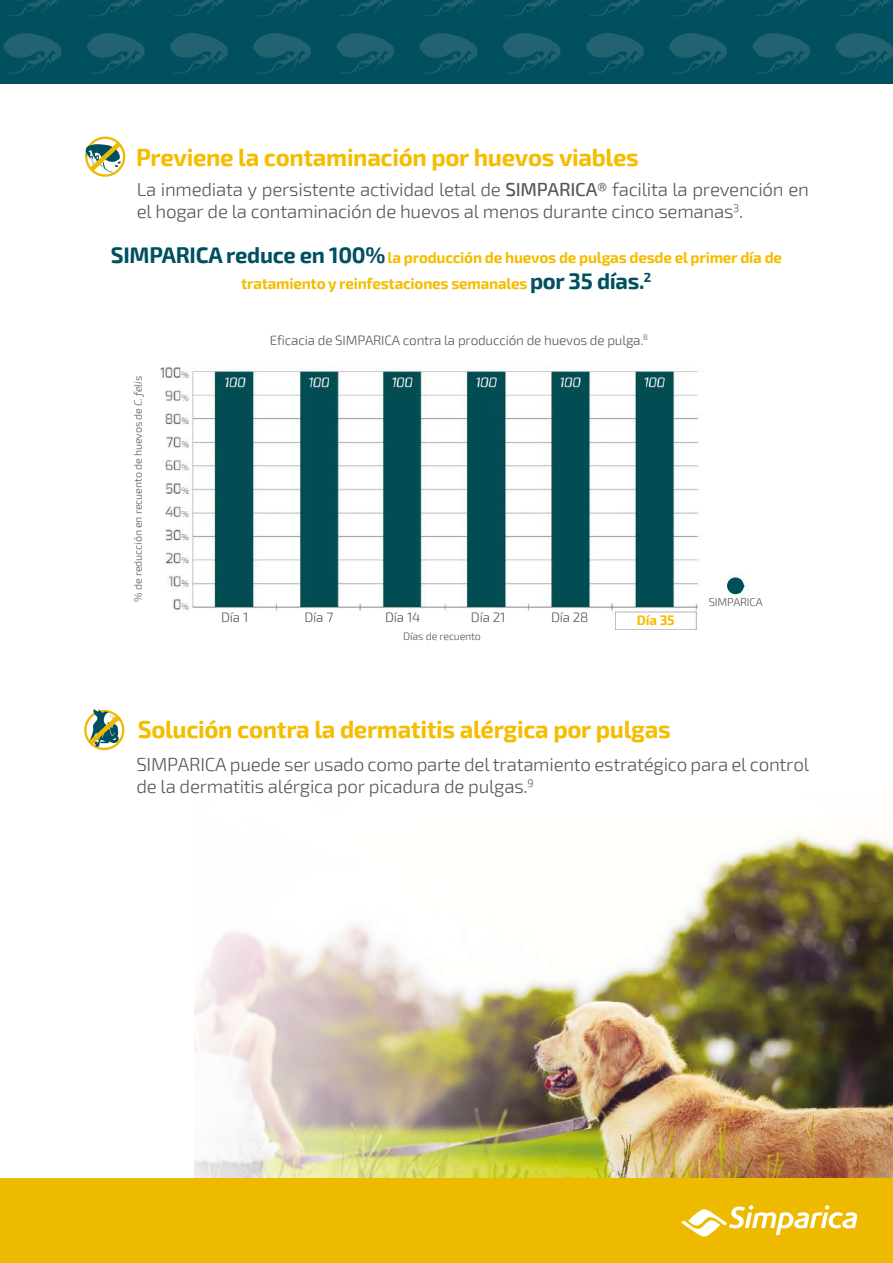
<style>
.page{position:relative;width:893px;height:1263px;background:#fff}
.page>*{position:absolute;margin:0;border:0;box-sizing:border-box;transform-origin:0 0}
.t1{font:700 24px "Exo 2";letter-spacing:-.015em;color:#f5bd00}
.t2{font:300 18.75px/22.5px "Exo 2";letter-spacing:-.015em;color:#575756}
.t3{font:700 15.3px/26.4px "Exo 2";letter-spacing:-.015em;color:#f5bd00;text-align:center}
.t4{font:300 13.5px "Exo 2";letter-spacing:-.015em;color:#575756}
.t5{font:700 13.5px "Exo 2";color:#f5bd00}
.t6{font:300 11.25px "Exo 2";letter-spacing:-.015em;color:#575756}
.t7{font:300 10.65px "Exo 2";letter-spacing:-.015em;color:#575756}
.s1{font-weight:500}
.s2{font-size:22.05px;color:#00505f}
.s3{font-style:italic}
</style>
<div class="page">
<img style="left:194px;top:832px;width:699px;height:345px">
<img style="left:161px;top:367px;width:588px;height:263px">
<div style="left:727px;top:577px;width:17px;height:17px;background:#004f56;border-radius:50%"></div>
<svg style="left:86px;top:136px;width:40px;height:41px"></svg>
<div style="left:0;top:0;width:893px;height:84px;background:#00505f"></div>
<svg style="left:90px;top:0;width:52px;height:17px"></svg>
<svg style="left:173px;top:0;width:52px;height:17px"></svg>
<svg style="left:257px;top:0;width:52px;height:17px"></svg>
<svg style="left:7px;top:0;width:52px;height:17px"></svg>
<svg style="left:423px;top:0;width:52px;height:17px"></svg>
<svg style="left:506px;top:0;width:52px;height:17px"></svg>
<svg style="left:589px;top:0;width:52px;height:17px"></svg>
<svg style="left:340px;top:0;width:52px;height:17px"></svg>
<svg style="left:756px;top:0;width:51px;height:17px"></svg>
<svg style="left:839px;top:0;width:52px;height:17px"></svg>
<svg style="left:673px;top:0;width:52px;height:17px"></svg>
<svg style="left:87px;top:33px;width:58px;height:41px"></svg>
<svg style="left:170px;top:33px;width:58px;height:41px"></svg>
<svg style="left:253px;top:33px;width:58px;height:41px"></svg>
<svg style="left:4px;top:33px;width:58px;height:41px"></svg>
<svg style="left:420px;top:33px;width:58px;height:41px"></svg>
<svg style="left:503px;top:33px;width:58px;height:41px"></svg>
<svg style="left:586px;top:33px;width:58px;height:41px"></svg>
<svg style="left:336px;top:33px;width:58px;height:41px"></svg>
<svg style="left:752px;top:33px;width:58px;height:41px"></svg>
<svg style="left:835px;top:33px;width:58px;height:41px"></svg>
<svg style="left:669px;top:33px;width:58px;height:41px"></svg>
<svg style="left:86px;top:709px;width:39px;height:42px"></svg>
<div style="left:0;top:1178px;width:893px;height:85px;background:#edba00"></div>
<svg style="left:681px;top:1205px;width:176px;height:32px"></svg>
<hr style="left:84px;top:0;width:2px;height:1263px;background:#e52420">
<hr style="left:807px;top:0;width:2px;height:1263px;background:#e52420">
<hr style="left:0;top:84px;width:893px;height:2px;background:#e52420">
<hr style="left:0;top:1177px;width:893px;height:2px;background:#e52420">
<p class="t1" style="left:136px;top:143px;width:504px">Previene la contaminación por huevos viables</p>
<p class="t2" style="left:137px;top:179px;width:674px">La inmediata y persistente actividad letal de <span class="s1">SIMPARICA®</span> facilita la prevención en el hogar de la contaminación de huevos al menos durante cinco semanas<sup>3</sup>.</p>
<p class="t3" style="left:111px;top:245px;width:673px"><span class="s2">SIMPARICA reduce en 100%</span> la producción de huevos de pulgas desde el primer día de tratamiento y reinfestaciones semanales <span class="s2">por 35 días.</span><sup>2</sup></p>
<p class="t7" style="left:132px;top:601px;width:227px;rotate:-90deg">% de reducción en recuento de huevos de <span class="s3">C. felis</span></p>
<p class="t4" style="left:270px;top:332px;width:380px">Eficacia de SIMPARICA contra la producción de huevos de pulga.<sup>8</sup></p>
<p class="t4" style="left:221px;top:609px;width:29px">Día 1</p>
<p class="t4" style="left:304px;top:609px;width:30px">Día 7</p>
<p class="t4" style="left:385px;top:609px;width:37px">Día 14</p>
<p class="t4" style="left:471px;top:609px;width:36px">Día 21</p>
<p class="t4" style="left:551px;top:609px;width:39px">Día 28</p>
<p class="t5" style="left:637px;top:612px;width:39px">Día 35</p>
<p class="t7" style="left:403px;top:630px;width:79px">Días de recuento</p>
<p class="t6" style="left:709px;top:595px;width:55px">SIMPARICA</p>
<p class="t1" style="left:138px;top:715px;width:535px">Solución contra la dermatitis alérgica por pulgas</p>
<p class="t2" style="left:136px;top:753px;width:674px">SIMPARICA puede ser usado como parte del tratamiento estratégico para el control de la dermatitis alérgica por picadura de pulgas.<sup>9</sup></p>
</div>
